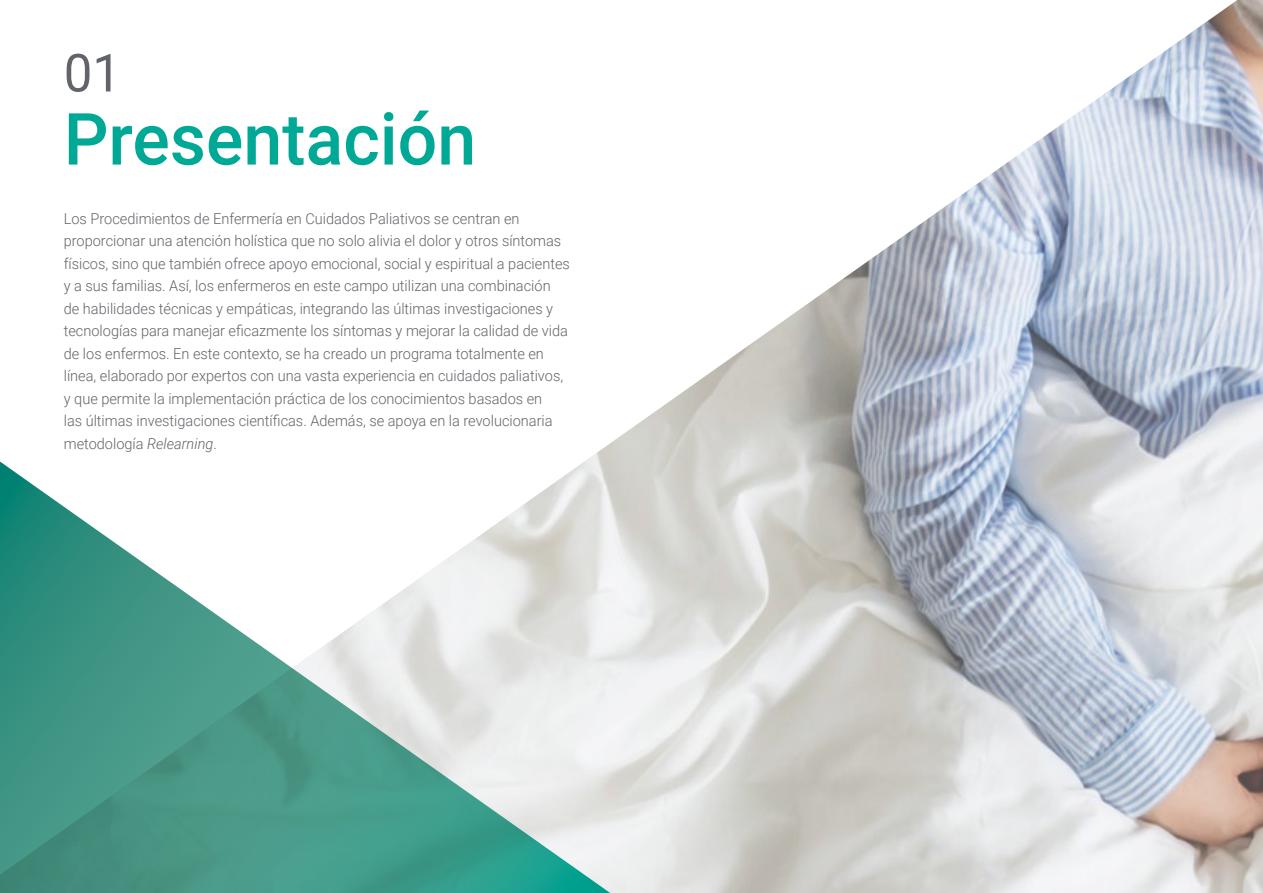
<style>
.page{position:relative;width:1263px;height:893px;background:#fff}
.page>*{position:absolute;margin:0;border:0;box-sizing:border-box;transform-origin:0 0}
.t1{font:500 72px "Roboto";color:#00a996}
.t2{font:52.5px "Roboto";color:#61646a}
.t3{font:300 15px/22.5px "Roboto";color:#61646a}
.s1{font-style:italic}
</style>
<div class="page">
<img style="left:607px;top:0;width:656px;height:893px">
<svg style="left:0;top:446px;width:640px;height:447px"></svg>
<h2 class="t2" style="left:64px;top:36px;width:59px">01</h2>
<h1 class="t1" style="left:64px;top:89px;width:414px">Presentación</h1>
<p class="t3" style="left:64px;top:207px;width:508px">Los Procedimientos de Enfermería en Cuidados Paliativos se centran en proporcionar una atención holística que no solo alivia el dolor y otros síntomas físicos, sino que también ofrece apoyo emocional, social y espiritual a pacientes y a sus familias. Así, los enfermeros en este campo utilizan una combinación de habilidades técnicas y empáticas, integrando las últimas investigaciones y tecnologías para manejar eficazmente los síntomas y mejorar la calidad de vida de los enfermos. En este contexto, se ha creado un programa totalmente en línea, elaborado por expertos con una vasta experiencia en cuidados paliativos, y que permite la implementación práctica de los conocimientos basados en<br>las últimas investigaciones científicas. Además, se apoya en la revolucionaria metodología <span class="s1">Relearning</span>.</p>
</div>
